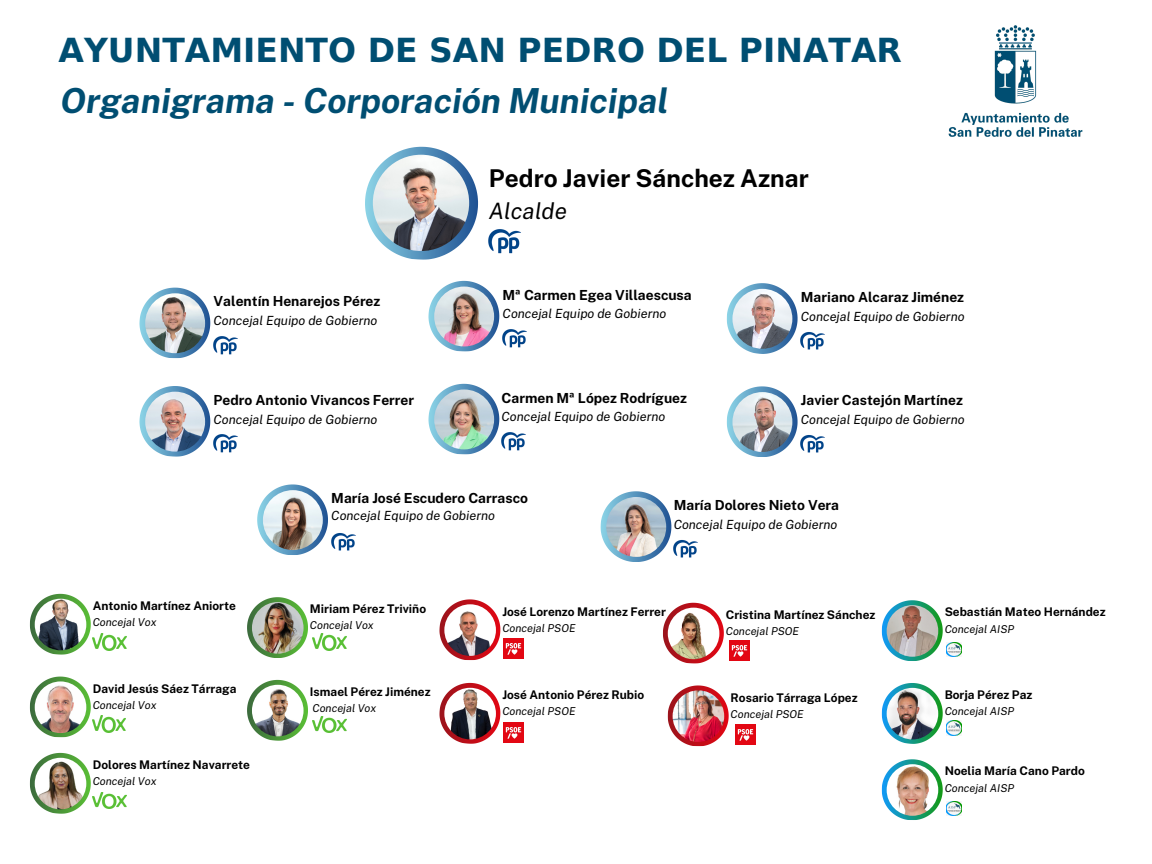
<style>
.page{position:relative;width:1152px;height:864px;background:#fff}
.page>*{position:absolute;margin:0;border:0;box-sizing:border-box;transform-origin:0 0}
.t1{font:italic 700 34.5px "Public Sans";color:#004e72}
.t2{font:700 33px "DejaVu Sans";color:#004e72}
.t3{font:700 24.6px "Public Sans";color:#000}
.t4{font:italic 22.5px "Public Sans";color:#000}
.t5{font:700 13.8px "Public Sans";color:#000}
.t6{font:italic 12.6px "Public Sans";color:#000}
.t7{font:700 12px "Public Sans";color:#000}
.t8{font:italic 10.8px "Public Sans";color:#000}
</style>
<div class="page">
<svg style="left:365px;top:146px;width:113px;height:114px"></svg>
<img style="left:373px;top:155px;width:96px;height:96px;border-radius:50%">
<img style="left:489px;top:229px;width:32px;height:25px">
<svg style="left:726px;top:386px;width:72px;height:71px"></svg>
<img style="left:732px;top:392px;width:60px;height:60px;border-radius:50%">
<img style="left:801px;top:435px;width:24px;height:18px">
<svg style="left:29px;top:593px;width:62px;height:62px"></svg>
<img style="left:35px;top:599px;width:51px;height:51px;border-radius:50%">
<svg style="left:29px;top:676px;width:62px;height:62px"></svg>
<img style="left:35px;top:681px;width:51px;height:52px;border-radius:50%">
<svg style="left:29px;top:752px;width:62px;height:62px"></svg>
<img style="left:35px;top:758px;width:51px;height:51px;border-radius:50%">
<svg style="left:247px;top:597px;width:61px;height:61px"></svg>
<img style="left:252px;top:602px;width:52px;height:52px;border-radius:50%">
<svg style="left:247px;top:679px;width:61px;height:62px"></svg>
<img style="left:252px;top:685px;width:52px;height:51px;border-radius:50%">
<svg style="left:439px;top:599px;width:62px;height:62px"></svg>
<img style="left:444px;top:604px;width:52px;height:52px;border-radius:50%">
<svg style="left:439px;top:682px;width:62px;height:62px"></svg>
<img style="left:444px;top:688px;width:52px;height:51px;border-radius:50%">
<svg style="left:663px;top:602px;width:61px;height:62px"></svg>
<img style="left:668px;top:608px;width:51px;height:51px;border-radius:50%">
<svg style="left:667px;top:685px;width:62px;height:62px"></svg>
<img style="left:673px;top:690px;width:51px;height:52px;border-radius:50%">
<svg style="left:881px;top:600px;width:62px;height:61px"></svg>
<img style="left:887px;top:605px;width:51px;height:52px;border-radius:50%">
<svg style="left:881px;top:683px;width:62px;height:61px"></svg>
<img style="left:887px;top:688px;width:51px;height:51px;border-radius:50%">
<svg style="left:881px;top:759px;width:62px;height:61px"></svg>
<img style="left:887px;top:764px;width:51px;height:52px;border-radius:50%">
<img style="left:93px;top:633px;width:34px;height:17px">
<img style="left:313px;top:633px;width:33px;height:17px">
<img style="left:92px;top:716px;width:34px;height:16px">
<img style="left:313px;top:716px;width:33px;height:17px">
<img style="left:93px;top:792px;width:34px;height:17px">
<img style="left:503px;top:638px;width:21px;height:20px">
<img style="left:503px;top:722px;width:21px;height:20px">
<img style="left:730px;top:641px;width:20px;height:20px">
<img style="left:735px;top:725px;width:21px;height:20px">
<img style="left:947px;top:801px;width:14px;height:15px">
<img style="left:947px;top:721px;width:14px;height:14px">
<img style="left:947px;top:642px;width:14px;height:15px">
<img style="left:948px;top:25px;width:135px;height:112px">
<svg style="left:600px;top:491px;width:72px;height:71px"></svg>
<img style="left:606px;top:497px;width:60px;height:60px;border-radius:50%">
<img style="left:674px;top:540px;width:24px;height:18px">
<svg style="left:726px;top:283px;width:72px;height:71px"></svg>
<img style="left:732px;top:289px;width:60px;height:60px;border-radius:50%">
<img style="left:801px;top:332px;width:24px;height:18px">
<svg style="left:428px;top:280px;width:72px;height:72px"></svg>
<img style="left:434px;top:287px;width:60px;height:59px;border-radius:50%">
<img style="left:503px;top:329px;width:24px;height:19px">
<svg style="left:428px;top:383px;width:72px;height:72px"></svg>
<img style="left:434px;top:389px;width:60px;height:60px;border-radius:50%">
<img style="left:502px;top:432px;width:24px;height:19px">
<svg style="left:139px;top:386px;width:72px;height:71px"></svg>
<img style="left:145px;top:392px;width:60px;height:60px;border-radius:50%">
<img style="left:214px;top:434px;width:24px;height:19px">
<svg style="left:139px;top:287px;width:72px;height:72px"></svg>
<img style="left:145px;top:293px;width:60px;height:60px;border-radius:50%">
<img style="left:214px;top:336px;width:24px;height:19px">
<svg style="left:257px;top:484px;width:71px;height:71px"></svg>
<img style="left:263px;top:490px;width:60px;height:60px;border-radius:50%">
<img style="left:331px;top:533px;width:25px;height:18px">
<p class="t2" style="left:59px;top:32px;width:845px">AYUNTAMIENTO DE SAN PEDRO DEL PINATAR</p>
<p class="t1" style="left:61px;top:80px;width:610px">Organigrama - Corporación Municipal</p>
<p class="t3" style="left:489px;top:164px;width:321px">Pedro Javier Sánchez Aznar</p>
<p class="t5" style="left:214px;top:293px;width:168px">Valentín Henarejos Pérez</p>
<p class="t6" style="left:214px;top:313px;width:165px">Concejal Equipo de Gobierno</p>
<p class="t5" style="left:214px;top:392px;width:202px">Pedro Antonio Vivancos Ferrer</p>
<p class="t6" style="left:214px;top:412px;width:165px">Concejal Equipo de Gobierno</p>
<p class="t4" style="left:489px;top:198px;width:80px">Alcalde</p>
<p class="t5" style="left:503px;top:286px;width:191px">Mª Carmen Egea Villaescusa</p>
<p class="t6" style="left:503px;top:306px;width:165px">Concejal Equipo de Gobierno</p>
<p class="t5" style="left:502px;top:389px;width:187px">Carmen Mª López Rodríguez</p>
<p class="t6" style="left:502px;top:409px;width:165px">Concejal Equipo de Gobierno</p>
<p class="t5" style="left:801px;top:289px;width:165px">Mariano Alcaraz Jiménez</p>
<p class="t6" style="left:801px;top:309px;width:165px">Concejal Equipo de Gobierno</p>
<p class="t5" style="left:801px;top:392px;width:163px">Javier Castejón Martínez</p>
<p class="t6" style="left:801px;top:412px;width:165px">Concejal Equipo de Gobierno</p>
<h4 class="t7" style="left:93px;top:599px;width:145px">Antonio Martínez Aniorte</h4>
<h3 class="t8" style="left:93px;top:616px;width:65px">Concejal Vox</h3>
<p class="t7" style="left:93px;top:681px;width:145px">David Jesús Sáez Tárraga</p>
<p class="t8" style="left:93px;top:699px;width:65px">Concejal Vox</p>
<p class="t7" style="left:93px;top:758px;width:159px">Dolores Martínez Navarrete</p>
<p class="t8" style="left:93px;top:775px;width:65px">Concejal Vox</p>
<p class="t5" style="left:331px;top:490px;width:198px">María José Escudero Carrasco</p>
<p class="t6" style="left:331px;top:508px;width:165px">Concejal Equipo de Gobierno</p>
<p class="t5" style="left:674px;top:497px;width:167px">María Dolores Nieto Vera</p>
<p class="t6" style="left:674px;top:517px;width:165px">Concejal Equipo de Gobierno</p>
<p class="t7" style="left:310px;top:602px;width:118px">Miriam Pérez Triviño</p>
<p class="t8" style="left:310px;top:619px;width:65px">Concejal Vox</p>
<h5 class="t7" style="left:310px;top:685px;width:122px">Ismael Pérez Jiménez</h5>
<p class="t8" style="left:312px;top:702px;width:65px">Concejal Vox</p>
<p class="t7" style="left:502px;top:604px;width:165px">José Lorenzo Martínez Ferrer</p>
<h5 class="t8" style="left:502px;top:621px;width:75px">Concejal PSOE</h5>
<h5 class="t7" style="left:502px;top:688px;width:143px">José Antonio Pérez Rubio</h5>
<h6 class="t8" style="left:502px;top:705px;width:75px">Concejal PSOE</h6>
<p class="t7" style="left:726px;top:607px;width:151px">Cristina Martínez Sánchez</p>
<p class="t8" style="left:726px;top:625px;width:75px">Concejal PSOE</p>
<h5 class="t7" style="left:731px;top:690px;width:128px">Rosario Tárraga López</h5>
<h6 class="t8" style="left:731px;top:708px;width:75px">Concejal PSOE</h6>
<p class="t7" style="left:945px;top:605px;width:162px">Sebastián Mateo Hernández</p>
<p class="t8" style="left:945px;top:622px;width:71px">Concejal AISP</p>
<p class="t7" style="left:945px;top:688px;width:89px">Borja Pérez Paz</p>
<p class="t8" style="left:945px;top:705px;width:71px">Concejal AISP</p>
<p class="t7" style="left:945px;top:764px;width:142px">Noelia María Cano Pardo</p>
<p class="t8" style="left:945px;top:781px;width:71px">Concejal AISP</p>
</div>
